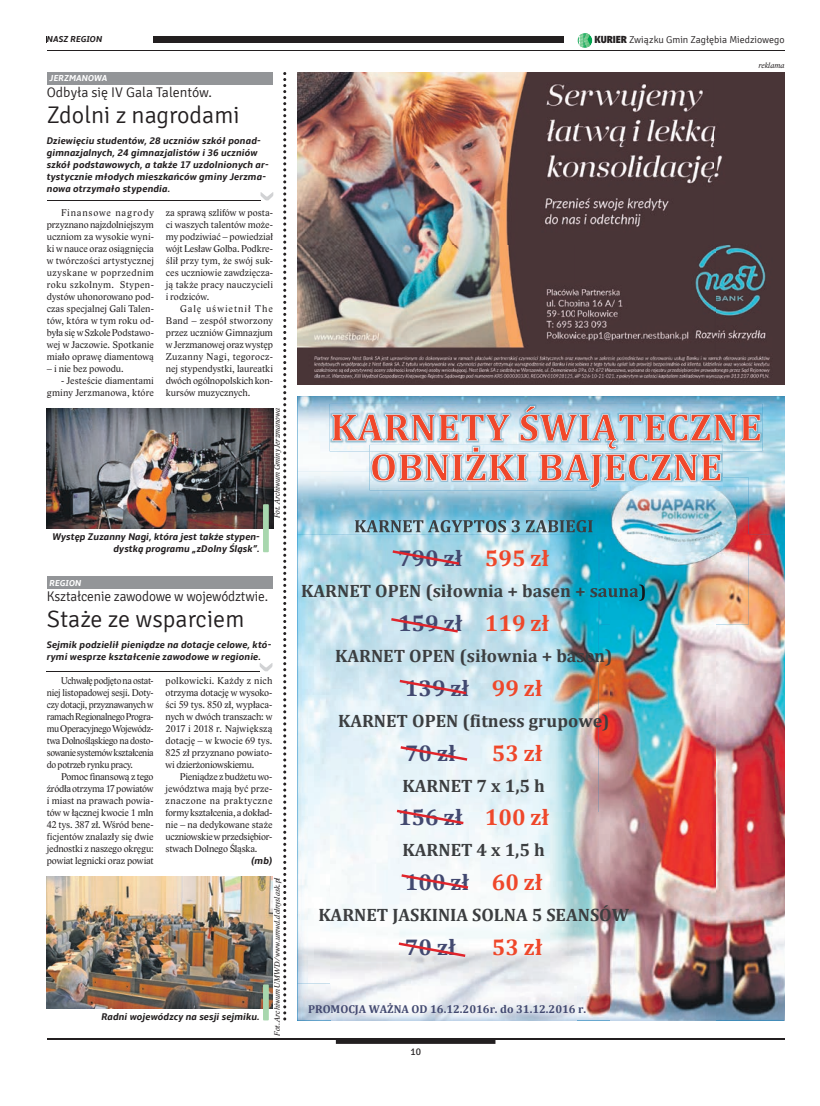
<style>
.page{position:relative;width:820px;height:1106px;background:#fff}
.page>*{position:absolute;margin:0;border:0;box-sizing:border-box;transform-origin:0 0}
.t1{font:300 24px "Signika";color:#231f20}
.t2{font:700 22.9px "Cambria";color:#424970}
.t3{font:700 22.9px "Cambria";color:#ef472a}
.t4{font:700 18px "Cambria";color:#3c3e40}
.t5{font:300 14px "Signika";letter-spacing:-.01em;color:#231f20;scale:.96 1}
.t6{font:300 14px "Signika";letter-spacing:-.01em;color:#231f20}
.t7{font:700 11.5px "Cambria";color:#424970}
.t8{font:10px/12px "Lido STF";letter-spacing:-.005em;color:#231f20;text-align:justify}
.t9{font:italic 700 10px/12px "Amble";color:#231f20}
.t10{font:10px/12px "Lido STF";letter-spacing:-.005em;color:#231f20;text-align:justify;scale:.96 1}
.t11{font:300 10px "Signika";color:#231f20}
.t12{font:10px "Signika Negative";color:#231f20}
.t13{font:italic 700 9px "Amble";letter-spacing:.005em;color:#fff}
.t14{font:italic 700 9px "Amble";letter-spacing:.005em;color:#231f20}
.t15{font:italic 8px "Lido STF";color:#231f20}
.s1{font-family:"Fengardo Neue";font-weight:900}
.s2{color:#ef472a}
.s3{color:#14171a}
</style>
<div class="page">
<hr style="left:47px;top:50px;width:737px;height:1px;background:#231f20">
<hr style="left:47px;top:1038px;width:737px;height:1px;background:#231f20">
<svg style="left:336px;top:1039px;width:159px;height:4px"></svg>
<svg style="left:577px;top:33px;width:15px;height:15px"></svg>
<div style="left:47px;top:37px;width:517px;height:6px;background:#231f20"></div>
<div style="left:47px;top:33px;width:106px;height:14px;background:#fff"></div>
<hr style="left:47px;top:200px;width:213px;height:1px;background:#231f20">
<svg style="left:260px;top:192px;width:13px;height:8px"></svg>
<hr style="left:46px;top:670px;width:213px;height:1px;background:#231f20">
<svg style="left:259px;top:663px;width:13px;height:8px"></svg>
<img style="left:47px;top:876px;width:225px;height:132px">
<img style="left:784px;top:534px;width:1px;height:486px">
<img style="left:297px;top:983px;width:34px;height:37px">
<img style="left:715px;top:534px;width:69px;height:486px">
<img style="left:575px;top:551px;width:35px;height:469px">
<img style="left:610px;top:624px;width:105px;height:396px">
<img style="left:297px;top:534px;width:33px;height:449px">
<img style="left:330px;top:534px;width:268px;height:449px">
<img style="left:302px;top:584px;width:297px;height:17px">
<img style="left:599px;top:551px;width:149px;height:73px">
<img style="left:599px;top:584px;width:45px;height:17px">
<svg style="left:597px;top:534px;width:2px;height:17px"></svg>
<img style="left:599px;top:534px;width:149px;height:17px">
<img style="left:784px;top:396px;width:1px;height:138px">
<img style="left:297px;top:396px;width:487px;height:138px">
<img style="left:297px;top:471px;width:300px;height:63px">
<img style="left:355px;top:520px;width:108px;height:12px">
<img style="left:463px;top:520px;width:129px;height:12px">
<img style="left:722px;top:490px;width:26px;height:44px">
<img style="left:597px;top:490px;width:2px;height:44px">
<img style="left:329px;top:404px;width:433px;height:47px">
<svg style="left:331px;top:406px;width:429px;height:84px;background:#cbbfc3"></svg>
<svg style="left:392px;top:550px;width:67px;height:15px"></svg>
<svg style="left:391px;top:618px;width:66px;height:14px"></svg>
<svg style="left:399px;top:679px;width:67px;height:15px"></svg>
<svg style="left:400px;top:746px;width:67px;height:14px"></svg>
<svg style="left:396px;top:809px;width:67px;height:15px"></svg>
<svg style="left:401px;top:874px;width:67px;height:14px"></svg>
<svg style="left:398px;top:942px;width:67px;height:15px"></svg>
<img style="left:297px;top:72px;width:487px;height:312px">
<img style="left:47px;top:408px;width:226px;height:120px">
<svg style="left:283px;top:72px;width:3px;height:948px"></svg>
<div style="left:47px;top:72px;width:225px;height:12px;background:#939598"></div>
<div style="left:263px;top:504px;width:6px;height:48px;background:#a8d7ae"></div>
<div style="left:47px;top:576px;width:225px;height:12px;background:#939598"></div>
<div style="left:263px;top:984px;width:6px;height:36px;background:#a8d7ae"></div>
<p class="t14" style="left:47px;top:34px;width:57px">NASZ REGION</p>
<p class="t11" style="left:594px;top:35px;width:191px"><span class="s1">KURIER</span> Związku Gmin Zagłębia Miedziowego</p>
<p class="t14" style="left:47px;top:34px;width:26px">KGHM</p>
<p class="t13" style="left:50px;top:73px;width:59px">JERZMANOWA</p>
<h3 class="t6" style="left:47px;top:85px;width:166px">Odbyła się IV Gala Talentów.</h3>
<h1 class="t1" style="left:47px;top:102px;width:194px">Zdolni z nagrodami</h1>
<p class="t9" style="left:47px;top:135px;width:223px">Dziewięciu studentów, 28 uczniów szkół ponad&shy;gimnazjalnych, 24 gimnazjalistów i 36 uczniów szkół podstawowych, a także 17 uzdolnionych ar&shy;tystycznie młodych mieszkańców gminy Jerzma&shy;nowa otrzymało stypendia.</p>
<p class="t8" style="left:47px;top:207px;width:108px;text-indent:14px">Finansowe nagrody przyznano najzdolniejszym uczniom za wysokie wyni&shy;ki w nauce oraz osiągnięcia w twórczości artystycznej uzyskane w poprzednim roku szkolnym. Stypen&shy;dystów uhonorowano pod&shy;czas specjalnej Gali Talen&shy;tów, która w tym roku od&shy;była się w Szkole Podstawo&shy;wej w Jaczowie. Spotkanie miało oprawę diamentową</p>
<p class="t8" style="left:47px;top:363px;width:78px">– i nie bez powodu.</p>
<p class="t8" style="left:47px;top:375px;width:108px;text-align:right">- Jesteście diamentami gminy Jerzmanowa, które</p>
<p class="t8" style="left:166px;top:207px;width:108px">za sprawą szlifów w posta&shy;ci waszych talentów może&shy;my podziwiać – powiedział wójt Lesław Golba. Podkre&shy;ślił przy tym, że swój suk&shy;ces uczniowie zawdzięcza&shy;ją także pracy nauczycieli i rodziców.</p>
<p class="t8" style="left:166px;top:303px;width:108px;text-indent:14px">Galę uświetnił The Band – zespół stworzony przez uczniów Gimnazjum w Jerzmanowej oraz występ Zuzanny Nagi, tegorocz&shy;nej stypendystki, laureatki dwóch ogólnopolskich kon&shy;kursów muzycznych.</p>
<p class="t9" style="left:53px;top:531px;width:209px;text-align:right">Występ Zuzanny Nagi, która jest także stypen&shy;dystką programu „zDolny Śląsk”.</p>
<p class="t13" style="left:50px;top:577px;width:33px">REGION</p>
<p class="t15" style="left:272px;top:518px;width:112px;rotate:-90deg">Fot. Archiwum Gminy Jerzmanowa</p>
<h3 class="t5" style="left:47px;top:589px;width:232px">Kształcenie zawodowe w województwie.</h3>
<h1 class="t1" style="left:47px;top:606px;width:199px">Staże ze wsparciem</h1>
<p class="t9" style="left:47px;top:639px;width:226px">Sejmik podzielił pieniądze na dotacje celowe, któ&shy;rymi wesprze kształcenie zawodowe w regionie.</p>
<p class="t10" style="left:47px;top:675px;width:113px;text-indent:14px">Uchwałę podjęto na ostat&shy;niej listopadowej sesji. Doty&shy;czy dotacji, przyznawanych w ramach Regionalnego Progra&shy;mu Operacyjnego Wojewódz&shy;twa Dolnośląskiego na dosto&shy;sowanie systemów kształcenia do potrzeb rynku pracy.</p>
<p class="t8" style="left:47px;top:771px;width:108px;text-indent:14px">Pomoc finansową z tego źródła otrzyma 17 powiatów i miast na prawach powia&shy;tów w łącznej kwocie 1 mln 42 tys. 387 zł. Wśród bene&shy;ficjentów znalazły się dwie jednostki z naszego okręgu: powiat legnicki oraz powiat</p>
<p class="t8" style="left:165px;top:675px;width:108px">polkowicki. Każdy z nich otrzyma dotację w wysoko&shy;ści 59 tys. 850 zł, wypłaca&shy;nych w dwóch transzach: w 2017 i 2018 r. Największą dotację – w kwocie 69 tys.<br>825 zł przyznano powiato&shy;wi dzierżoniowskiemu.</p>
<p class="t8" style="left:165px;top:771px;width:108px;text-indent:14px">Pieniądze z budżetu wo&shy;jewództwa mają być prze&shy;znaczone na praktyczne formy kształcenia, a dokład&shy;nie – na dedykowane staże uczniowskie w przedsiębior&shy;stwach Dolnego Śląska.</p>
<p class="t9" style="left:251px;top:855px;width:23px">(mb)</p>
<p class="t9" style="left:101px;top:1011px;width:160px">Radni wojewódzcy na sesji sejmiku.</p>
<p class="t15" style="left:272px;top:1035px;width:160px;rotate:-90deg">Fot. Archiwum UMWD/ www.umwd.dolnyslask.pl</p>
<h2 class="t2" style="left:398px;top:542px;width:153px">790 zł <span class="s2">595 zł</span></h2>
<h3 class="t4" style="left:301px;top:578px;width:346px">KARNET OPEN (siłownia + basen + sauna<span class="s3">)</span></h3>
<h2 class="t2" style="left:398px;top:607px;width:153px">159 zł <span class="s2">119 zł</span></h2>
<h3 class="t4" style="left:335px;top:643px;width:278px">KARNET OPEN (siłownia + basen)</h3>
<h2 class="t2" style="left:405px;top:672px;width:139px">139 zł <span class="s2">99 zł</span></h2>
<h3 class="t4" style="left:338px;top:708px;width:273px">KARNET OPEN (fitness grupowe)</h3>
<h2 class="t2" style="left:405px;top:736px;width:52px">70 zł</h2>
<h2 class="t3" style="left:491px;top:736px;width:52px">53 zł</h2>
<h3 class="t4" style="left:402px;top:772px;width:144px">KARNET 7 x 1,5 h</h3>
<h2 class="t2" style="left:398px;top:801px;width:153px">156 zł <span class="s2">100 zł</span></h2>
<h3 class="t4" style="left:402px;top:837px;width:144px">KARNET 4 x 1,5 h</h3>
<h2 class="t2" style="left:405px;top:866px;width:139px">100 zł <span class="s2">60 zł</span></h2>
<h3 class="t4" style="left:318px;top:902px;width:312px">KARNET JASKINIA SOLNA 5 SEANSÓW</h3>
<h2 class="t2" style="left:405px;top:931px;width:52px">70 zł</h2>
<h2 class="t3" style="left:491px;top:931px;width:52px">53 zł</h2>
<p class="t7" style="left:308px;top:1001px;width:279px">PROMOCJA WAŻNA OD 16.12.2016r. do 31.12.2016 r.</p>
<p class="t12" style="left:410px;top:1045px;width:12px">10</p>
<p class="t15" style="left:758px;top:60px;width:28px">reklama</p>
</div>
